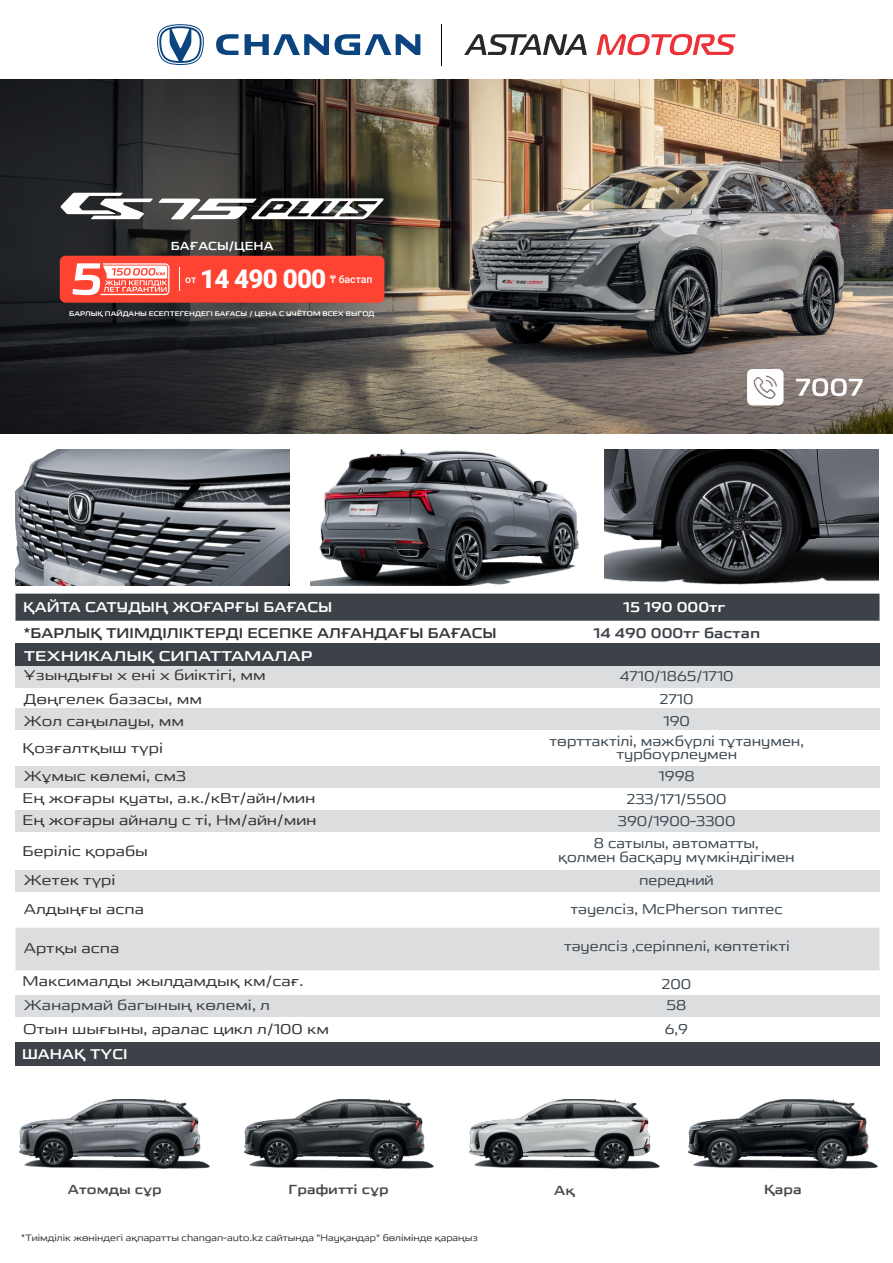
<style>
.page{position:relative;width:893px;height:1263px;background:#fff}
.page>*{position:absolute;margin:0;border:0;box-sizing:border-box;transform-origin:0 0}
.t1{font:900 25.95px "Roboto";letter-spacing:-.03em;color:#fefefe}
.t2{font:14.25px/27.9px "changanunitypekz";color:#373435;scale:1.09 1}
.t3{font:14.25px/13.8px "changanunitypekz";color:#3d4952;text-align:center}
.t4{font:700 14.25px "changanunitypekz";color:#fefefe}
.t5{font:700 14.25px "changanunitypekz";color:#373435}
.t6{font:14.25px "changanunitypekz";color:#3d4249;scale:1.09 1}
.t7{font:700 14.25px "changanunitypekz";color:#fefefe;scale:1.09 1}
.t8{font:700 14.25px "changanunitypekz";color:#3d4249}
.t9{font:700 13.35px "changanunitypekz";color:#4b4b4d}
.t10{font:700 11.7px "changanunitypekz";color:#fefefe}
.t11{font:500 10.5px "Roboto";color:#fefefe}
.t12{font:9.3px "changanunitypekz";color:#373435}
.t13{font:700 6.75px "changanunitypekz";color:#fefefe}
</style>
<div class="page">
<div style="left:16px;top:1042px;width:863px;height:23px;background:#3d4249"></div>
<div style="left:16px;top:644px;width:863px;height:22px;background:#3d4249"></div>
<div style="left:16px;top:666px;width:863px;height:21px;background:#dcdddf"></div>
<div style="left:16px;top:708px;width:863px;height:22px;background:#dcdddf"></div>
<div style="left:16px;top:766px;width:863px;height:21px;background:#dcdddf"></div>
<div style="left:16px;top:811px;width:863px;height:21px;background:#dcdddf"></div>
<div style="left:16px;top:928px;width:863px;height:42px;background:#dcdddf"></div>
<div style="left:16px;top:995px;width:863px;height:22px;background:#dcdddf"></div>
<div style="left:16px;top:871px;width:863px;height:21px;background:#dcdddf"></div>
<img style="left:506px;top:79px;width:387px;height:354px">
<svg style="left:0;top:79px;width:506px;height:354px;background:#43403a"></svg>
<img style="left:16px;top:449px;width:273px;height:136px">
<img style="left:310px;top:449px;width:269px;height:136px">
<img style="left:605px;top:449px;width:273px;height:136px">
<img style="left:470px;top:1100px;width:189px;height:69px">
<img style="left:688px;top:1100px;width:190px;height:69px">
<img style="left:20px;top:1100px;width:189px;height:69px">
<img style="left:244px;top:1100px;width:190px;height:69px">
<svg style="left:747px;top:369px;width:36px;height:36px"></svg>
<svg style="left:796px;top:378px;width:67px;height:18px"></svg>
<div style="left:60px;top:256px;width:324px;height:47px;background:#fe4332;border-radius:6px"></div>
<svg style="left:72px;top:263px;width:97px;height:32px"></svg>
<svg style="left:61px;top:193px;width:92px;height:26px"></svg>
<svg style="left:159px;top:198px;width:225px;height:21px"></svg>
<div style="left:16px;top:594px;width:863px;height:27px;background:#3d4249"></div>
<svg style="left:464px;top:34px;width:123px;height:21px"></svg>
<svg style="left:597px;top:34px;width:139px;height:21px"></svg>
<hr style="left:442px;top:24px;width:1px;height:41px;background:#000">
<svg style="left:157px;top:24px;width:263px;height:41px"></svg>
<p class="t10" style="left:171px;top:240px;width:104px">БАҒАСЫ/ЦЕНА</p>
<p class="t11" style="left:185px;top:275px;width:12px">от</p>
<h1 class="t1" style="left:200px;top:269px;width:128px">14 490 000</h1>
<p class="t11" style="left:330px;top:275px;width:44px">₸ бастап</p>
<p class="t13" style="left:69px;top:310px;width:307px">БАРЛЫҚ ПАЙДАНЫ ЕСЕПТЕГЕНДЕГІ БАҒАСЫ / ЦЕНА С УЧЁТОМ ВСЕХ ВЫГОД</p>
<p class="t4" style="left:23px;top:600px;width:311px">ҚАЙТА САТУДЫҢ ЖОҒАРҒЫ БАҒАСЫ</p>
<p class="t5" style="left:23px;top:626px;width:475px">*БАРЛЫҚ ТИІМДІЛІКТЕРДІ ЕСЕПКЕ АЛҒАНДАҒЫ БАҒАСЫ</p>
<p class="t8" style="left:593px;top:625px;width:168px">14 490 000тг бастап</p>
<p class="t4" style="left:623px;top:600px;width:104px">15 190 000тг</p>
<p class="t7" style="left:24px;top:649px;width:266px">ТЕХНИКАЛЫҚ СИПАТТАМАЛАР</p>
<p class="t2" style="left:24px;top:661px;width:223px">Ұзындығы х ені х биіктігі, мм</p>
<p class="t3" style="left:620px;top:669px;width:115px">4710/1865/1710</p>
<p class="t2" style="left:24px;top:685px;width:165px">Дөңгелек базасы, мм</p>
<p class="t3" style="left:660px;top:692px;width:35px">2710</p>
<p class="t2" style="left:24px;top:707px;width:148px">Жол саңылауы, мм</p>
<p class="t3" style="left:663px;top:714px;width:28px">190</p>
<p class="t2" style="left:23px;top:734px;width:152px">Қозғалтқыш түрі<br>Жұмыс көлемі, см3</p>
<p class="t3" style="left:550px;top:734px;width:256px">төрттактілі, мәжбүрлі тұтанумен, турбоүрлеумен</p>
<p class="t3" style="left:659px;top:769px;width:38px">1998</p>
<p class="t2" style="left:23px;top:784px;width:270px">Ең жоғары қуаты, а.к./кВт/айн/мин</p>
<p class="t3" style="left:627px;top:792px;width:101px">233/171/5500</p>
<p class="t2" style="left:23px;top:806px;width:271px">Ең жоғары айналу с ті, Нм/айн/мин</p>
<p class="t3" style="left:618px;top:814px;width:119px">390/1900-3300</p>
<p class="t2" style="left:23px;top:837px;width:116px">Беріліс қорабы</p>
<p class="t3" style="left:558px;top:836px;width:238px">8 сатылы, автоматты,<br>қолмен басқару мүмкіндігімен</p>
<p class="t2" style="left:24px;top:866px;width:86px">Жетек түрі</p>
<p class="t3" style="left:570px;top:865px;width:214px;line-height:29.4px">передний<br>тәуелсіз, McPherson типтес</p>
<p class="t3" style="left:564px;top:939px;width:227px">тәуелсіз ,серіппелі, көптетікті</p>
<p class="t2" style="left:24px;top:895px;width:112px">Алдыңғы аспа</p>
<p class="t2" style="left:24px;top:934px;width:89px">Артқы аспа</p>
<p class="t2" style="left:23px;top:967px;width:259px">Максималды жылдамдық км/сағ.</p>
<p class="t3" style="left:662px;top:977px;width:31px">200</p>
<p class="t6" style="left:24px;top:998px;width:227px">Жанармай багының көлемі, л</p>
<p class="t3" style="left:667px;top:998px;width:21px">58</p>
<p class="t2" style="left:23px;top:1015px;width:282px">Отын шығыны, аралас цикл л/100 км</p>
<p class="t3" style="left:665px;top:1022px;width:25px">6,9</p>
<p class="t4" style="left:22px;top:1046px;width:107px">ШАНАҚ ТҮСІ</p>
<p class="t9" style="left:68px;top:1182px;width:95px">Атомды сұр</p>
<p class="t9" style="left:288px;top:1182px;width:102px">Графитті сұр</p>
<p class="t9" style="left:764px;top:1182px;width:39px">Қара</p>
<p class="t9" style="left:554px;top:1183px;width:22px">Ақ</p>
<p class="t12" style="left:21px;top:1233px;width:459px">*Тиімділік жөніндегі ақпаратты changan-auto.kz сайтында "Науқандар" бөлімінде қараңыз</p>
</div>
